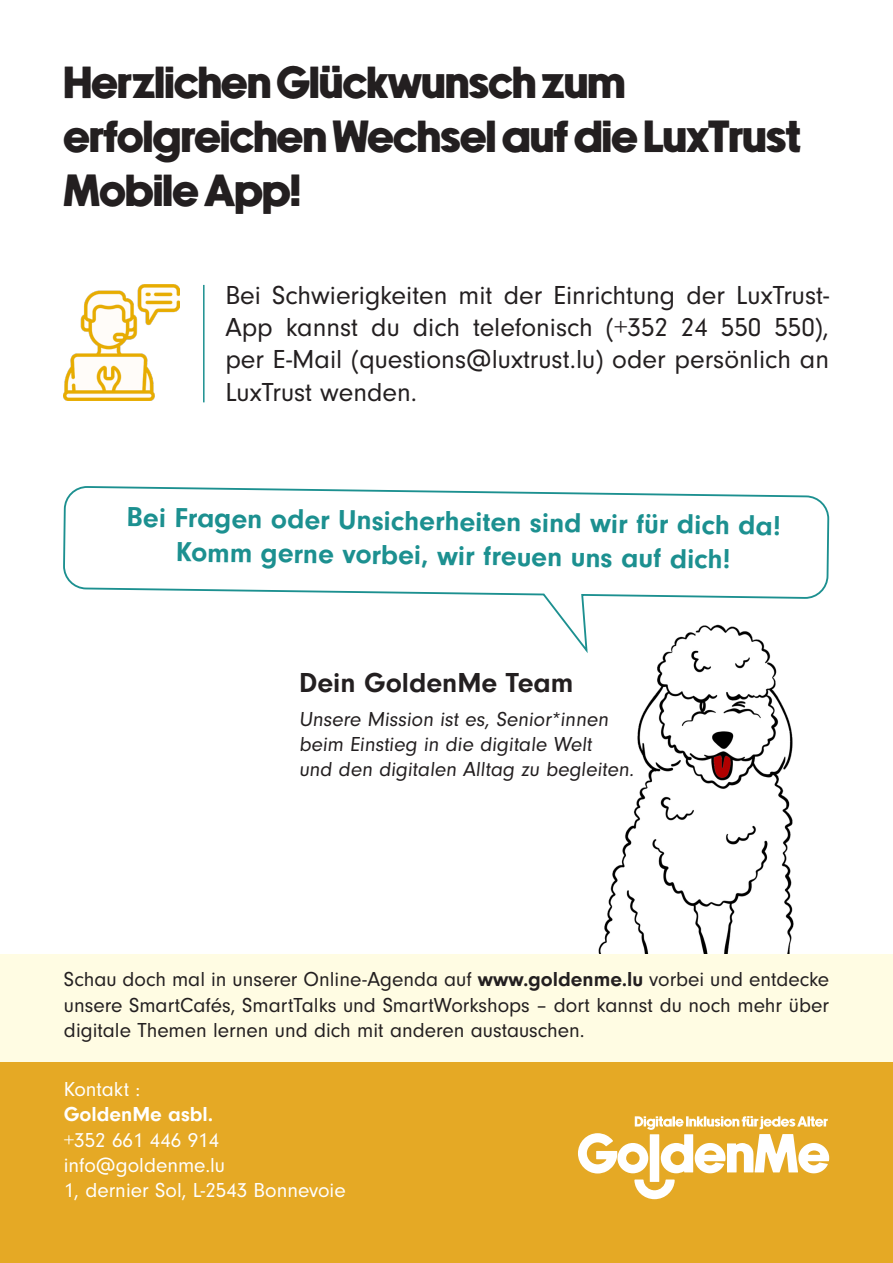
<style>
.page{position:relative;width:893px;height:1263px;background:#fff}
.page>*{position:absolute;margin:0;border:0;box-sizing:border-box;transform-origin:0 0}
.t1{font:45px/54px "Newake";color:#231f20}
.t2{font:700 28.5px "Neuzeit Gro";color:#1c9090}
.t3{font:700 28.5px "Neuzeit Gro";color:#231f20}
.t4{font:27px/32.4px "Neuzeit Gro";color:#231f20;text-align:justify}
.t5{font:21px/25.2px "Neuzeit Gro";color:#231f20;text-align:justify}
.t6{font:21px "Neuzeit Gro";color:#fff}
.t7{font:700 21px "Neuzeit Gro";color:#fff}
.s1{font-weight:700}
</style>
<div class="page">
<img style="left:598px;top:656px;width:196px;height:298px">
<div style="left:0;top:1062px;width:893px;height:201px;background:#e5a925"></div>
<svg style="left:64px;top:486px;width:764px;height:170px"></svg>
<svg style="left:578px;top:1116px;width:251px;height:83px"></svg>
<img style="left:64px;top:285px;width:115px;height:116px">
<hr style="left:203px;top:285px;width:2px;height:117px;background:#1c9090">
<div style="left:0;top:954px;width:893px;height:108px;background:#fffce3"></div>
<p class="t1" style="left:64px;top:56px;width:739px">Herzlichen Glückwunsch zum erfolgreichen Wechsel auf die LuxTrust<br>Mobile App!</p>
<p class="t4" style="left:225px;top:279px;width:605px">Bei Schwierigkeiten mit der Einrichtung der LuxTrust-App kannst du dich telefonisch (+352 24 550 550), per E-Mail (questions@luxtrust.lu) oder persönlich an LuxTrust wenden.</p>
<p class="t2" style="left:127px;top:499px;width:656px;rotate:1deg">Bei Fragen oder Unsicherheiten sind wir für dich da!</p>
<p class="t2" style="left:176px;top:534px;width:556px;rotate:1deg">Komm gerne vorbei, wir freuen uns auf dich!</p>
<p class="t3" style="left:299px;top:666px;width:276px">Dein GoldenMe Team</p>
<p class="t5" style="left:299px;top:707px;width:313px">Unsere Mission ist es, Senior*innen</p>
<p class="t5" style="left:299px;top:732px;width:297px">beim Einstieg in die digitale Welt</p>
<p class="t5" style="left:299px;top:757px;width:339px">und den digitalen Alltag zu begleiten.</p>
<p class="t5" style="left:64px;top:967px;width:767px">Schau doch mal in unserer Online-Agenda auf <span class="s1">www.goldenme.lu</span> vorbei und entdecke unsere SmartCafés, SmartTalks und SmartWorkshops – dort kannst du noch mehr über digitale Themen lernen und dich mit anderen austauschen.</p>
<p class="t6" style="left:64px;top:1078px;width:78px">Kontakt :</p>
<p class="t7" style="left:64px;top:1103px;width:151px">GoldenMe asbl.</p>
<p class="t6" style="left:64px;top:1128px;width:157px">+352 661 446 914</p>
<p class="t6" style="left:64px;top:1154px;width:163px">info@goldenme.lu</p>
<p class="t6" style="left:64px;top:1179px;width:283px">1, dernier Sol, L-2543 Bonnevoie</p>
</div>
